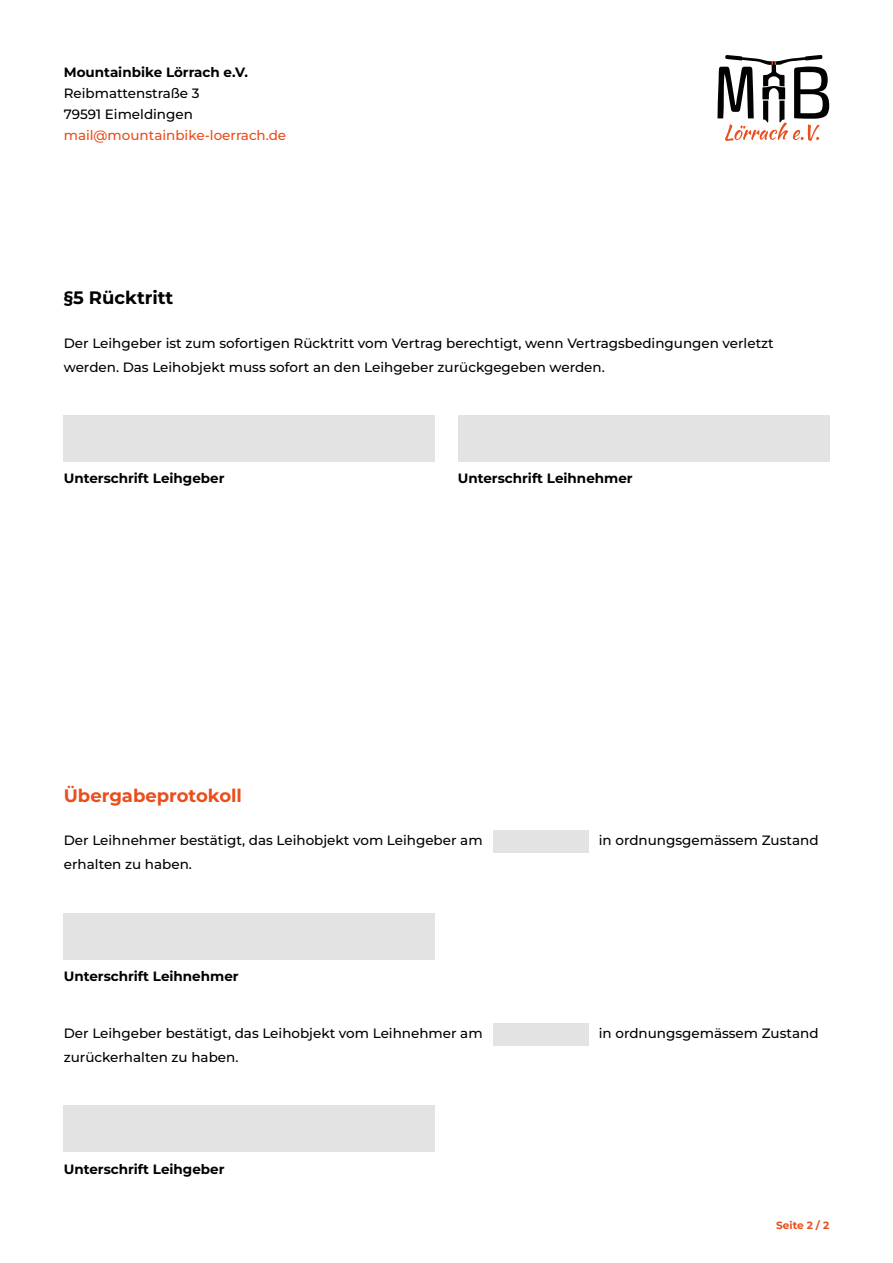
<style>
.page{position:relative;width:893px;height:1263px;background:#fff}
.page>*{position:absolute;margin:0;border:0;box-sizing:border-box;transform-origin:0 0}
.t1{font:700 18px "Montserrat";color:#e94e1b}
.t2{font:700 18px "Montserrat";color:#000}
.t3{font:500 13.5px/24px "Montserrat";color:#000}
.t4{font:700 13.5px "Montserrat";color:#000}
.t5{font:500 13.5px "Montserrat";color:#e94e1b}
.t6{font:700 10.5px "Montserrat";color:#e94e1b}
</style>
<div class="page">
<svg style="left:717px;top:55px;width:112px;height:86px"></svg>
<div style="left:64px;top:415px;width:371px;height:47px;background:#e3e3e3"></div>
<div style="left:458px;top:415px;width:371px;height:47px;background:#e3e3e3"></div>
<div style="left:494px;top:1023px;width:95px;height:22px;background:#e3e3e3"></div>
<div style="left:64px;top:913px;width:371px;height:46px;background:#e3e3e3"></div>
<div style="left:64px;top:1105px;width:371px;height:47px;background:#e3e3e3"></div>
<div style="left:494px;top:831px;width:95px;height:22px;background:#e3e3e3"></div>
<p class="t4" style="left:64px;top:63px;width:186px">Mountainbike Lörrach e.V.</p>
<p class="t3" style="left:64px;top:82px;width:137px;line-height:21px">Reibmattenstraße 3<br>79591 Eimeldingen</p>
<p class="t5" style="left:64px;top:126px;width:224px">mail@mountainbike-loerrach.de</p>
<h1 class="t2" style="left:64px;top:286px;width:111px">§5 Rücktritt</h1>
<p class="t3" style="left:64px;top:330px;width:712px">Der Leihgeber ist zum sofortigen Rücktritt vom Vertrag berechtigt, wenn Vertragsbedingungen verletzt werden. Das Leihobjekt muss sofort an den Leihgeber zurückgegeben werden.</p>
<p class="t4" style="left:64px;top:470px;width:162px">Unterschrift Leihgeber</p>
<p class="t4" style="left:458px;top:470px;width:176px">Unterschrift Leihnehmer</p>
<h1 class="t1" style="left:64px;top:784px;width:180px">Übergabeprotokoll</h1>
<p class="t3" style="left:64px;top:828px;width:420px">Der Leihnehmer bestätigt, das Leihobjekt vom Leihgeber am</p>
<p class="t3" style="left:599px;top:828px;width:221px">in ordnungsgemässem Zustand</p>
<p class="t3" style="left:64px;top:852px;width:130px">erhalten zu haben.</p>
<p class="t4" style="left:64px;top:967px;width:176px">Unterschrift Leihnehmer</p>
<p class="t3" style="left:64px;top:1021px;width:420px">Der Leihgeber bestätigt, das Leihobjekt vom Leihnehmer am</p>
<p class="t3" style="left:599px;top:1021px;width:221px">in ordnungsgemässem Zustand</p>
<p class="t3" style="left:64px;top:1045px;width:176px">zurückerhalten zu haben.</p>
<p class="t4" style="left:64px;top:1160px;width:162px">Unterschrift Leihgeber</p>
<p class="t6" style="left:776px;top:1218px;width:54px">Seite 2 / 2</p>
</div>
